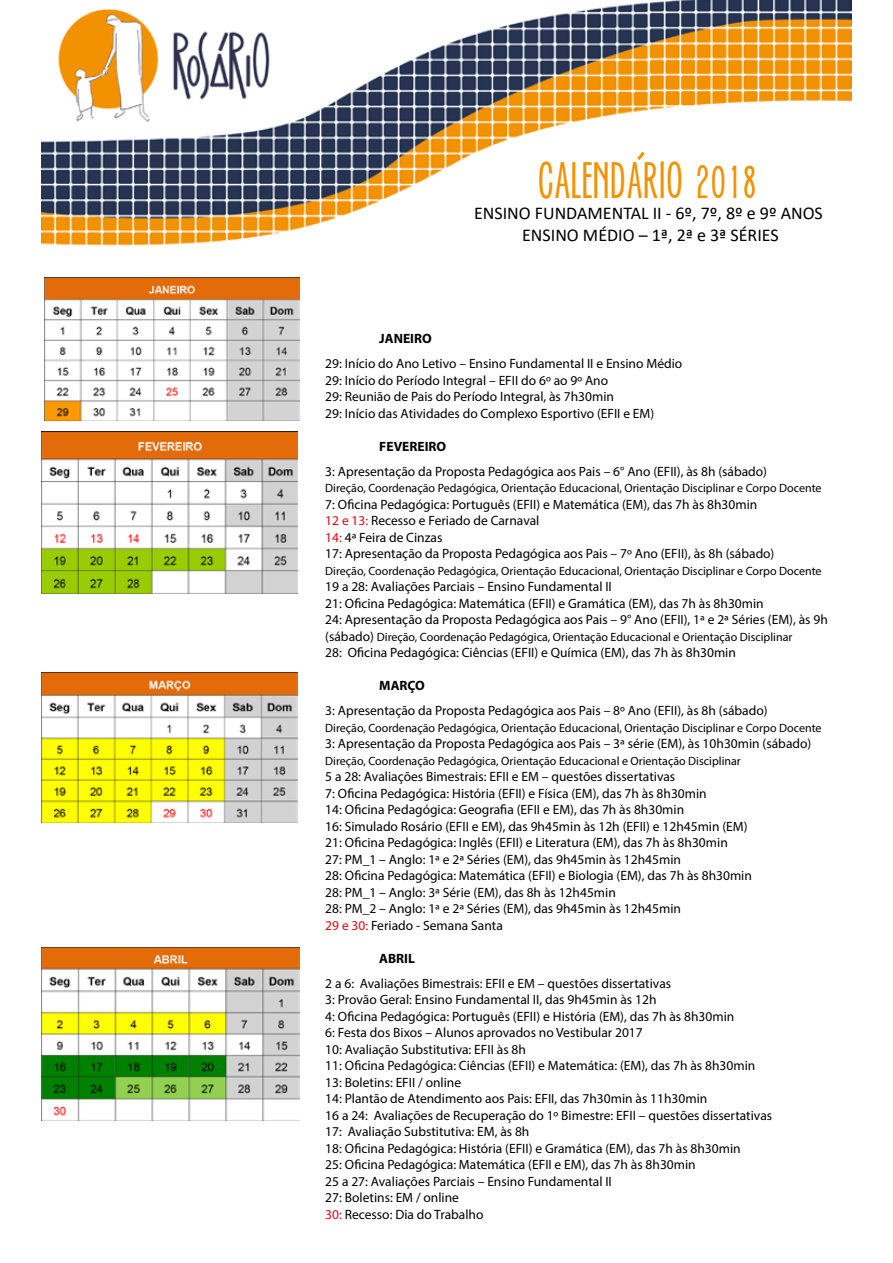
<style>
.page{position:relative;width:893px;height:1263px;background:#fff}
.page>*{position:absolute;margin:0;border:0;box-sizing:border-box;transform-origin:0 0}
.t1{font:45px "Ever After";color:#f39200}
.t2{font:18px/21.6px "Calibri";color:#000;text-align:center}
.t3{font:13.5px/16.5px "Myriad Pro";color:#000}
.t4{font:700 13.5px "Myriad Pro";color:#000}
.t5{font:12px "Myriad Pro";color:#000}
.s1{color:#e30613}
.s2{font-size:13.5px}
</style>
<div class="page">
<img style="left:42px;top:0;width:809px;height:246px">
<img style="left:44px;top:277px;width:256px;height:144px">
<img style="left:42px;top:432px;width:256px;height:161px">
<img style="left:42px;top:673px;width:256px;height:150px">
<img style="left:42px;top:948px;width:257px;height:173px">
<svg style="left:634px;top:149px;width:14px;height:14px"></svg>
<h1 class="t1" style="left:539px;top:156px;width:220px">CALENDARIO 2018</h1>
<h2 class="t2" style="left:474px;top:202px;width:350px">ENSINO FUNDAMENTAL II - 6º, 7º, 8º e 9º ANOS<br>ENSINO MÉDIO – 1ª, 2ª e 3ª SÉRIES</h2>
<p class="t4" style="left:379px;top:330px;width:54px">JANEIRO</p>
<p class="t3" style="left:325px;top:355px;width:358px">29: Início do Ano Letivo – Ensino Fundamental II e Ensino Médio 29: Início do Período Integral – EFII do 6º ao 9º Ano<br>29: Reunião de Pais do Período Integral, às 7h30min<br>29: Início das Atividades do Complexo Esportivo (EFII e EM)</p>
<p class="t4" style="left:379px;top:437px;width:68px">FEVEREIRO</p>
<p class="t3" style="left:325px;top:463px;width:443px">3: Apresentação da Proposta Pedagógica aos Pais – 6° Ano (EFII), às 8h (sábado)</p>
<p class="t5" style="left:325px;top:481px;width:498px">Direção, Coordenação Pedagógica, Orientação Educacional, Orientação Disciplinar e Corpo Docente</p>
<p class="t3" style="left:325px;top:496px;width:451px">7: Oficina Pedagógica: Português (EFII) e Matemática (EM), das 7h às 8h30min <span class="s1">12 e 13:</span> Recesso e Feriado de Carnaval<br><span class="s1">14:</span> 4ª Feira de Cinzas<br>17: Apresentação da Proposta Pedagógica aos Pais – 7º Ano (EFII), às 8h (sábado)</p>
<p class="t5" style="left:325px;top:563px;width:498px">Direção, Coordenação Pedagógica, Orientação Educacional, Orientação Disciplinar e Corpo Docente</p>
<p class="t3" style="left:325px;top:578px;width:504px">19 a 28: Avaliações Parciais – Ensino Fundamental II<br>21: Oficina Pedagógica: Matemática (EFII) e Gramática (EM), das 7h às 8h30min<br>24: Apresentação da Proposta Pedagógica aos Pais – 9° Ano (EFII), 1ª e 2ª Séries (EM), às 9h</p>
<p class="t5" style="left:325px;top:629px;width:469px"><span class="s2">(sábado)</span> Direção, Coordenação Pedagógica, Orientação Educacional e Orientação Disciplinar</p>
<p class="t3" style="left:325px;top:644px;width:412px">28: Oficina Pedagógica: Ciências (EFII) e Química (EM), das 7h às 8h30min</p>
<p class="t4" style="left:379px;top:677px;width:47px">MARÇO</p>
<p class="t3" style="left:325px;top:702px;width:444px">3: Apresentação da Proposta Pedagógica aos Pais – 8º Ano (EFII), às 8h (sábado)</p>
<p class="t5" style="left:325px;top:720px;width:498px">Direção, Coordenação Pedagógica, Orientação Educacional, Orientação Disciplinar e Corpo Docente</p>
<p class="t3" style="left:325px;top:735px;width:487px">3: Apresentação da Proposta Pedagógica aos Pais – 3ª série (EM), às 10h30min (sábado)</p>
<p class="t5" style="left:325px;top:753px;width:417px">Direção, Coordenação Pedagógica, Orientação Educacional e Orientação Disciplinar</p>
<p class="t3" style="left:325px;top:768px;width:428px">5 a 28: Avaliações Bimestrais: EFII e EM – questões dissertativas<br>7: Oficina Pedagógica: História (EFII) e Física (EM), das 7h às 8h30min<br>14: Oficina Pedagógica: Geografia (EFII e EM), das 7h às 8h30min<br>16: Simulado Rosário (EFII e EM), das 9h45min às 12h (EFII) e 12h45min (EM)<br>21: Oficina Pedagógica: Inglês (EFII) e Literatura (EM), das 7h às 8h30min<br>27: PM_1 – Anglo: 1ª e 2ª Séries (EM), das 9h45min às 12h45min<br>28: Oficina Pedagógica: Matemática (EFII) e Biologia (EM), das 7h às 8h30min 28: PM_1 – Anglo: 3ª Série (EM), das 8h às 12h45min<br>28: PM_2 – Anglo: 1ª e 2ª Séries (EM), das 9h45min às 12h45min<br><span class="s1">29 e 30:</span> Feriado - Semana Santa</p>
<p class="t4" style="left:379px;top:949px;width:37px">ABRIL</p>
<p class="t3" style="left:325px;top:975px;width:448px">2 a 6: Avaliações Bimestrais: EFII e EM – questões dissertativas<br>3: Provão Geral: Ensino Fundamental II, das 9h45min às 12h<br>4: Oficina Pedagógica: Português (EFII) e História (EM), das 7h às 8h30min<br>6: Festa dos Bixos – Alunos aprovados no Vestibular 2017<br>10: Avaliação Substitutiva: EFII às 8h<br>11: Oficina Pedagógica: Ciências (EFII) e Matemática: (EM), das 7h às 8h30min 13: Boletins: EFII / online<br>14: Plantão de Atendimento aos Pais: EFII, das 7h30min às 11h30min<br>16 a 24: Avaliações de Recuperação do 1º Bimestre: EFII – questões dissertativas 17: Avaliação Substitutiva: EM, às 8h<br>18: Oficina Pedagógica: História (EFII) e Gramática (EM), das 7h às 8h30min<br>25: Oficina Pedagógica: Matemática (EFII e EM), das 7h às 8h30min<br>25 a 27: Avaliações Parciais – Ensino Fundamental II<br>27: Boletins: EM / online<br><span class="s1">30:</span> Recesso: Dia do Trabalho</p>
</div>
